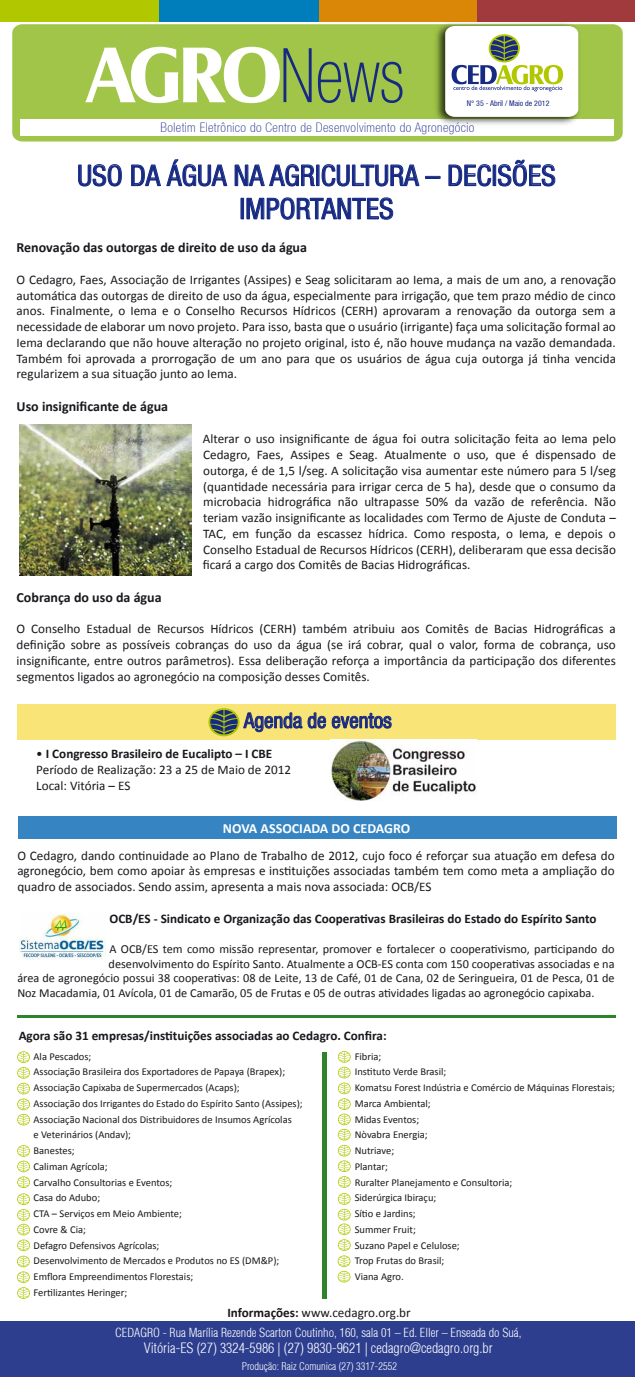
<style>
.page{position:relative;width:635px;height:1377px;background:#fff}
.page>*{position:absolute;margin:0;border:0;box-sizing:border-box;transform-origin:0 0}
.t1{font:condensed 28.88px/33.2px "Helvetica 57";color:#162983;text-align:center}
.t2{font:condensed 21px "Helvetica 57";color:#162983}
.t3{font:700 14px "Calibri";color:#1a171c}
.t4{font:300 condensed 14px "Helvetica";color:#fff}
.t5{font:700 14px "Calibri";color:#fff}
.t6{font:13.12px/15.8px "Calibri";color:#1a171c;text-align:justify}
.t7{font:700 13.12px "Calibri";color:#1a171c}
.t8{font:100 condensed 13.12px "Helvetica 37";letter-spacing:.035em;color:#162983}
.t9{font:12.25px "Calibri";color:#1a171c}
.t10{font:300 condensed 12.25px "Helvetica";color:#fff}
.t11{font:10.5px/15.8px "Calibri";color:#1a171c}
.t12{font:300 condensed 10.5px "Helvetica";color:#fff}
.t13{font:condensed 7.88px "Helvetica 57";color:#162983}
.s1{font-weight:700}
</style>
<div class="page">
<div style="left:18px;top:704px;width:597px;height:36px;background:#f9e577"></div>
<div style="left:12px;top:24px;width:610px;height:117px;background:#a0c549"></div>
<svg style="left:85px;top:47px;width:226px;height:56px"></svg>
<svg style="left:318px;top:62px;width:84px;height:41px;background:#7a9b58"></svg>
<div style="left:0;top:0;width:159px;height:21px;background:#b1c800"></div>
<div style="left:318px;top:0;width:159px;height:21px;background:#da8607"></div>
<div style="left:159px;top:0;width:159px;height:21px;background:#007ebc"></div>
<div style="left:477px;top:0;width:157px;height:21px;background:#a13a3c"></div>
<div style="left:21px;top:119px;width:592px;height:16px;background:#fff"></div>
<img style="left:431px;top:21px;width:152px;height:104px">
<svg style="left:445px;top:26px;width:133px;height:91px"></svg>
<div style="left:0;top:1322px;width:634px;height:55px;background:#2d3e8f"></div>
<svg style="left:78px;top:164px;width:44px;height:22px"></svg>
<svg style="left:131px;top:159px;width:96px;height:27px"></svg>
<div style="left:425px;top:176px;width:15px;height:3px;border:1px solid #162983"></div>
<svg style="left:448px;top:164px;width:43px;height:22px"></svg>
<svg style="left:497px;top:160px;width:58px;height:26px"></svg>
<svg style="left:235px;top:164px;width:184px;height:56px"></svg>
<svg style="left:208px;top:708px;width:183px;height:28px"></svg>
<img style="left:19px;top:424px;width:172px;height:151px">
<div style="left:18px;top:816px;width:598px;height:23px;background:#3685c2"></div>
<img style="left:19px;top:913px;width:87px;height:46px">
<img style="left:330px;top:739px;width:146px;height:61px">
<hr style="left:322px;top:1052px;width:4px;height:247px;background:#2c842d">
<svg style="left:337px;top:1051px;width:13px;height:231px"></svg>
<hr style="left:17px;top:1015px;width:598px;height:2px;background:#2c842d">
<svg style="left:17px;top:1051px;width:13px;height:74px"></svg>
<svg style="left:17px;top:1145px;width:13px;height:154px"></svg>
<p class="t13" style="left:466px;top:98px;width:84px">N° 35 - Abril / Maio de 2012</p>
<p class="t8" style="left:160px;top:120px;width:315px">Boletim Eletrônico do Centro de Desenvolvimento do Agronegócio</p>
<h1 class="t1" style="left:77px;top:159px;width:480px">USO DA ÁGUA NA AGRICULTURA – DECISÕES<br>IMPORTANTES</h1>
<p class="t3" style="left:17px;top:239px;width:292px">Renovação das outorgas de direito de uso da água</p>
<p class="t6" style="left:17px;top:272px;width:600px">O Cedagro, Faes, Associação de Irrigantes (Assipes) e Seag solicitaram ao Iema, a mais de um ano, a renovação automática das outorgas de direito de uso da água, especialmente para irrigação, que tem prazo médio de cinco anos. Finalmente, o Iema e o Conselho Recursos Hídricos (CERH) aprovaram a renovação da outorga sem a necessidade de elaborar um novo projeto. Para isso, basta que o usuário (irrigante) faça uma solicitação formal ao Iema declarando que não houve alteração no projeto original, isto é, não houve mudança na vazão demandada.<br>Também foi aprovada a prorrogação de um ano para que os usuários de água cuja outorga já tinha vencida regularizem a sua situação junto ao Iema.</p>
<p class="t3" style="left:17px;top:397px;width:153px">Uso insignificante de água</p>
<p class="t6" style="left:203px;top:431px;width:414px">Alterar o uso insignificante de água foi outra solicitação feita ao Iema pelo Cedagro, Faes, Assipes e Seag. Atualmente o uso, que é dispensado de outorga, é de 1,5 l/seg. A solicitação visa aumentar este número para 5 l/seg (quantidade necessária para irrigar cerca de 5 ha), desde que o consumo da microbacia hidrográfica não ultrapasse 50% da vazão de referência. Não teriam vazão insignificante as localidades com Termo de Ajuste de Conduta – TAC, em função da escassez hídrica. Como resposta, o Iema, e depois o Conselho Estadual de Recursos Hídricos (CERH), deliberaram que essa decisão ficará a cargo dos Comitês de Bacias Hidrográficas.</p>
<p class="t3" style="left:17px;top:588px;width:146px">Cobrança do uso da água</p>
<p class="t6" style="left:17px;top:621px;width:600px">O Conselho Estadual de Recursos Hídricos (CERH) também atribuiu aos Comitês de Bacias Hidrográficas a definição sobre as possíveis cobranças do uso da água (se irá cobrar, qual o valor, forma de cobrança, uso insignificante, entre outros parâmetros). Essa deliberação reforça a importância da participação dos diferentes segmentos ligados ao agronegócio na composição desses Comitês.</p>
<h2 class="t2" style="left:244px;top:708px;width:149px">Agenda de eventos</h2>
<p class="t6" style="left:36px;top:746px;width:256px;text-align:left">• <span class="s1">I Congresso Brasileiro de Eucalipto – I CBE<br></span>Período de Realização: 23 a 25 de Maio de 2012<br>Local: Vitória – ES</p>
<p class="t5" style="left:223px;top:819px;width:189px">NOVA ASSOCIADA DO CEDAGRO</p>
<p class="t6" style="left:17px;top:847px;width:598px">O Cedagro, dando continuidade ao Plano de Trabalho de 2012, cujo foco é reforçar sua atuação em defesa do agronegócio, bem como apoiar às empresas e instituições associadas também tem como meta a ampliação do quadro de associados. Sendo assim, apresenta a mais nova associada: OCB/ES</p>
<p class="t7" style="left:109px;top:910px;width:488px">OCB/ES - Sindicato e Organização das Cooperativas Brasileiras do Estado do Espírito Santo</p>
<p class="t9" style="left:109px;top:941px;width:506px">A OCB/ES tem como missão representar, promover e fortalecer o cooperativismo, participando do</p>
<p class="t9" style="left:108px;top:956px;width:507px">desenvolvimento do Espírito Santo. Atualmente a OCB-ES conta com 150 cooperativas associadas e na</p>
<p class="t9" style="left:17px;top:970px;width:598px">área de agronegócio possui 38 cooperativas: 08 de Leite, 13 de Café, 01 de Cana, 02 de Seringueira, 01 de Pesca, 01 de</p>
<p class="t9" style="left:17px;top:985px;width:578px">Noz Macadamia, 01 Avícola, 01 de Camarão, 05 de Frutas e 05 de outras atividades ligadas ao agronegócio capixaba.</p>
<p class="t7" style="left:19px;top:1027px;width:369px">Agora são 31 empresas/instituições associadas ao Cedagro. Confira:</p>
<p class="t11" style="left:354px;top:1048px;width:262px">Fibria;<br>Instituto Verde Brasil;<br>Komatsu Forest Indústria e Comércio de Máquinas Florestais;<br>Marca Ambiental;<br>Midas Eventos;<br>Nòvabra Energia;<br>Nutriave;<br>Plantar;<br>Ruralter Planejamento e Consultoria;<br>Siderúrgica Ibiraçu;<br>Sítio e Jardins;<br>Summer Fruit;<br>Suzano Papel e Celulose;<br>Trop Frutas do Brasil;<br>Viana Agro.</p>
<p class="t11" style="left:34px;top:1048px;width:270px">Ala Pescados;<br>Associação Brasileira dos Exportadores de Papaya (Brapex); Associação Capixaba de Supermercados (Acaps);<br>Associação dos Irrigantes do Estado do Espírito Santo (Assipes); Associação Nacional dos Distribuidores de Insumos Agrícolas<br>e Veterinários (Andav);<br>Banestes;<br>Caliman Agrícola;<br>Carvalho Consultorias e Eventos;<br>Casa do Adubo;<br>CTA – Serviços em Meio Ambiente;<br>Covre &amp; Cia;<br>Defagro Defensivos Agrícolas;<br>Desenvolvimento de Mercados e Produtos no ES (DM&amp;P); Emflora Empreendimentos Florestais;<br>Fertilizantes Heringer;</p>
<p class="t6" style="left:227px;top:1305px;width:185px"><span class="s1">Informações:</span> www.cedagro.org.br</p>
<p class="t10" style="left:115px;top:1324px;width:407px">CEDAGRO - Rua Marília Rezende Scarton Coutinho, 160, sala 01 – Ed. Eller – Enseada do Suá,</p>
<p class="t4" style="left:144px;top:1339px;width:350px">Vitória-ES (27) 3324-5986 | (27) 9830-9621 | cedagro@cedagro.org.br</p>
<p class="t12" style="left:242px;top:1359px;width:157px">Produção: Raiz Comunica (27) 3317-2552</p>
</div>
